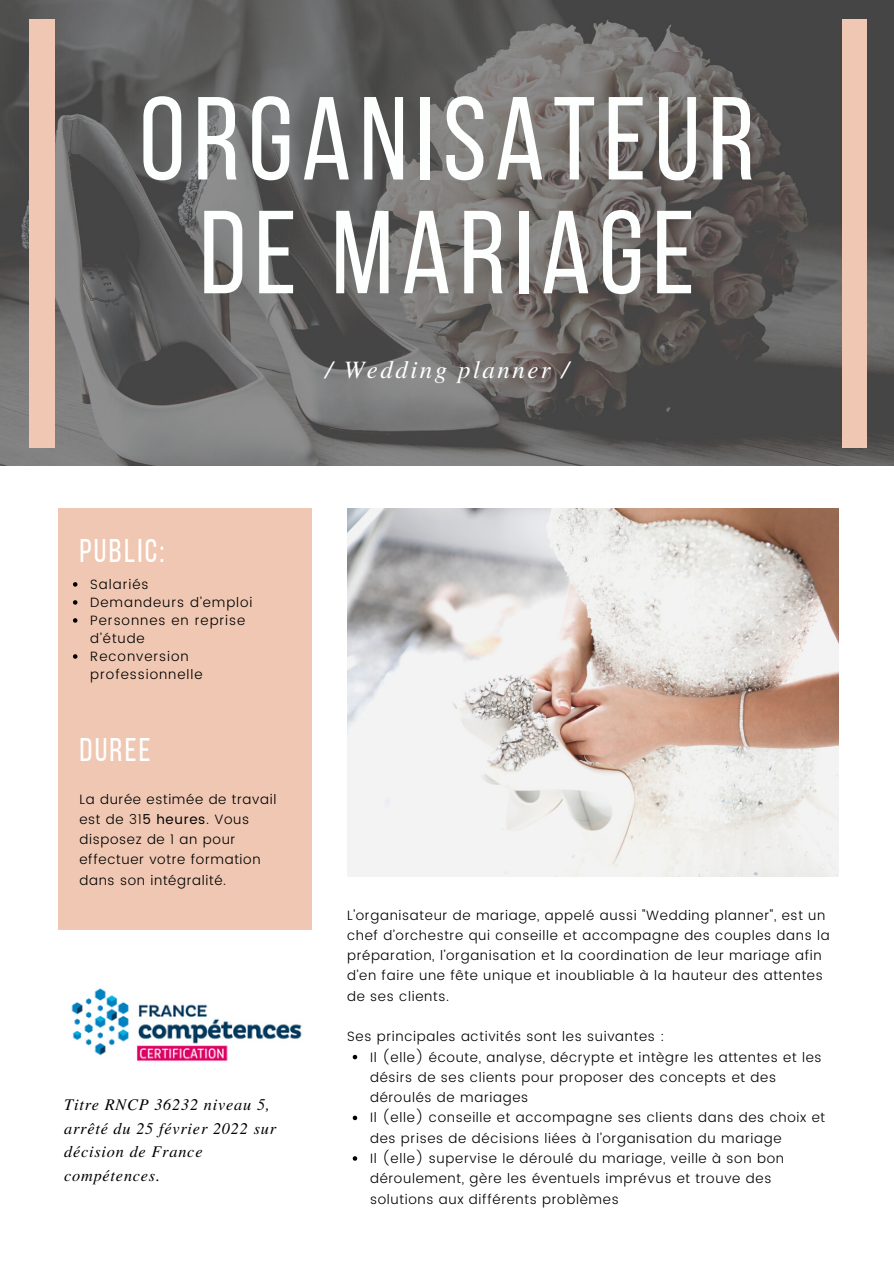
<style>
.page{position:relative;width:894px;height:1264px;background:#fff}
.page>*{position:absolute;margin:0;border:0;box-sizing:border-box;transform-origin:0 0}
.t1{font:117.75px/113.7px "Bebas Neue";letter-spacing:.07em;color:#fdfefe;text-align:center}
.t2{font:32.7px "Bebas Neue";letter-spacing:.07em;color:#fff}
.t3{font:italic 24.9px "Te X Gyre Termes";letter-spacing:.1em;color:#fff}
.t4{font:italic 16.2px/23.7px "Te X Gyre Termes";letter-spacing:.05em;color:#000}
.t5{font:300 13.5px/20.2px "Poppins";letter-spacing:.05em;color:#000}
.t6{font:300 13.5px/18px "Poppins";letter-spacing:.07em;color:#000}
.s1{font-weight:400}
</style>
<div class="page">
<img style="left:0;top:0;width:893px;height:466px">
<div style="left:29px;top:19px;width:25px;height:428px;background:#efc7b2"></div>
<div style="left:841px;top:19px;width:25px;height:428px;background:#efc7b2"></div>
<img style="left:347px;top:508px;width:491px;height:368px">
<img style="left:71px;top:988px;width:231px;height:74px">
<div style="left:58px;top:508px;width:254px;height:421px;background:#efc7b2"></div>
<svg style="left:352px;top:1054px;width:5px;height:5px"></svg>
<svg style="left:352px;top:1115px;width:5px;height:5px"></svg>
<svg style="left:352px;top:1156px;width:5px;height:4px"></svg>
<svg style="left:73px;top:582px;width:4px;height:4px"></svg>
<svg style="left:73px;top:600px;width:4px;height:4px"></svg>
<svg style="left:73px;top:618px;width:4px;height:4px"></svg>
<svg style="left:73px;top:654px;width:4px;height:4px"></svg>
<p class="t1" style="left:139px;top:93px;width:617px">ORGANISATEUR<br>DE MARIAGE</p>
<p class="t3" style="left:325px;top:351px;width:244px">/ Wedding planner /</p>
<p class="t2" style="left:79px;top:537px;width:87px">PUBLIC:</p>
<p class="t6" style="left:90px;top:575px;width:60px">Salariés</p>
<p class="t6" style="left:90px;top:593px;width:164px">Demandeurs d’emploi</p>
<p class="t6" style="left:90px;top:611px;width:156px">Personnes en reprise d’étude</p>
<p class="t6" style="left:90px;top:647px;width:114px">Reconversion professionnelle</p>
<p class="t2" style="left:79px;top:736px;width:73px">DUREE</p>
<p class="t5" style="left:79px;top:788px;width:198px">La durée estimée de travail est de 31<span class="s1">5 heures</span>. Vous disposez de 1 an pour effectuer votre formation dans son intégralité.</p>
<p class="t4" style="left:64px;top:1091px;width:213px">Titre RNCP 36232 niveau 5, arrêté du 25 février 2022 sur décision de France compétences.</p>
<p class="t5" style="left:347px;top:904px;width:484px">L'organisateur de mariage, appelé aussi "Wedding planner", est un chef d’orchestre qui conseille et accompagne des couples dans la préparation, l’organisation et la coordination de leur mariage afin d’en faire une fête unique et inoubliable à la hauteur des attentes de ses clients.</p>
<p class="t5" style="left:347px;top:1026px;width:319px">Ses principales activités sont les suivantes :</p>
<p class="t5" style="left:370px;top:1046px;width:453px">Il (elle) écoute, analyse, décrypte et intègre les attentes et les désirs de ses clients pour proposer des concepts et des déroulés de mariages</p>
<p class="t5" style="left:370px;top:1107px;width:456px">Il (elle) conseille et accompagne ses clients dans des choix et des prises de décisions liées à l’organisation du mariage</p>
<p class="t5" style="left:370px;top:1148px;width:415px">Il (elle) supervise le déroulé du mariage, veille à son bon déroulement, gère les éventuels imprévus et trouve des solutions aux différents problèmes</p>
</div>
